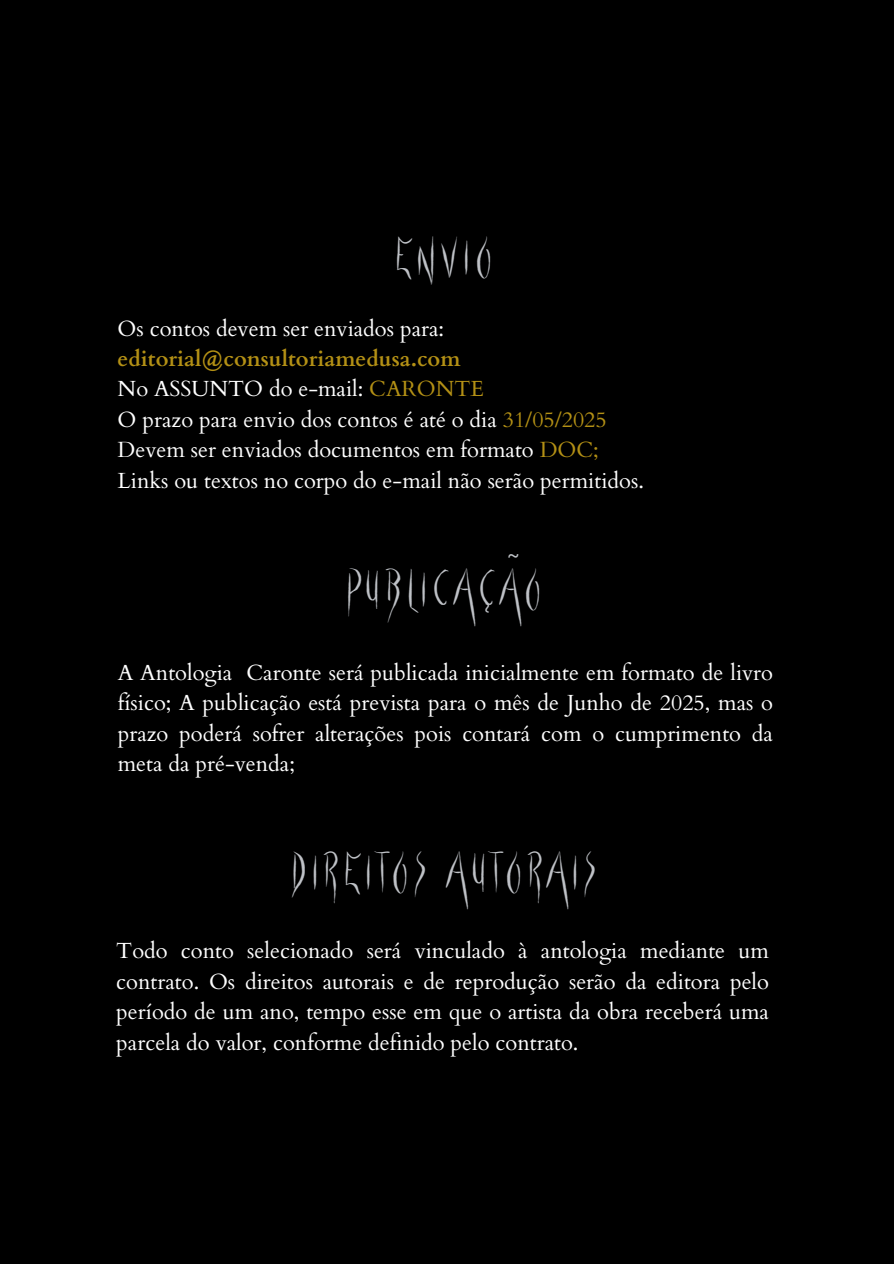
<style>
.page{position:relative;width:894px;height:1264px;background:#fff}
.page>*{position:absolute;margin:0;border:0;box-sizing:border-box;transform-origin:0 0}
.t1{font:48.6px "Forbid Nothing";letter-spacing:.06em;color:#bfc2c7}
.t2{font:23.25px "Cardo";color:#bfc2c7}
.t3{font:21.9px/30.3px "Cardo";color:#fff;text-align:justify}
.t4{font:700 21.9px/30.3px "Cardo";color:#b39015}
.s1{font-weight:400;color:#fff}
.s2{color:#b39015}
</style>
<div class="page">
<div style="left:0;top:0;width:893px;height:1263px;background:#000"></div>
<h2 class="t1" style="left:397px;top:237px;width:101px">ENVIO</h2>
<p class="t4" style="left:118px;top:313px;width:344px"><span class="s1">Os contos devem ser enviados para: </span>editorial@consultoriamedusa.com</p>
<p class="t3" style="left:118px;top:374px;width:368px">No ASSUNTO do e-mail: <span class="s2">CARONTE</span></p>
<p class="t3" style="left:118px;top:405px;width:490px">O prazo para envio dos contos é até o dia <span class="s2">31/05/2025</span></p>
<p class="t3" style="left:118px;top:435px;width:482px">Devem ser enviados documentos em formato <span class="s2">DOC;</span></p>
<p class="t3" style="left:118px;top:465px;width:527px">Links ou textos no corpo do e-mail não serão permitidos.</p>
<p class="t2" style="left:507px;top:540px;width:13px">~</p>
<h1 class="t1" style="left:348px;top:568px;width:199px">PUBLICACAO</h1>
<p class="t3" style="left:118px;top:658px;width:656px">A Antologia Caronte será publicada inicialmente em formato de livro físico; A publicação está prevista para o mês de Junho de 2025, mas o prazo poderá sofrer alterações pois contará com o cumprimento da meta da pré-venda;</p>
<p class="t1" style="left:293px;top:851px;width:309px">DIREITOS AUTORAIS</p>
<h2 class="t3" style="left:116px;top:936px;width:654px">Todo conto selecionado será vinculado à antologia mediante um contrato. Os direitos autorais e de reprodução serão da editora pelo período de um ano, tempo esse em que o artista da obra receberá uma parcela do valor, conforme definido pelo contrato.</h2>
</div>
